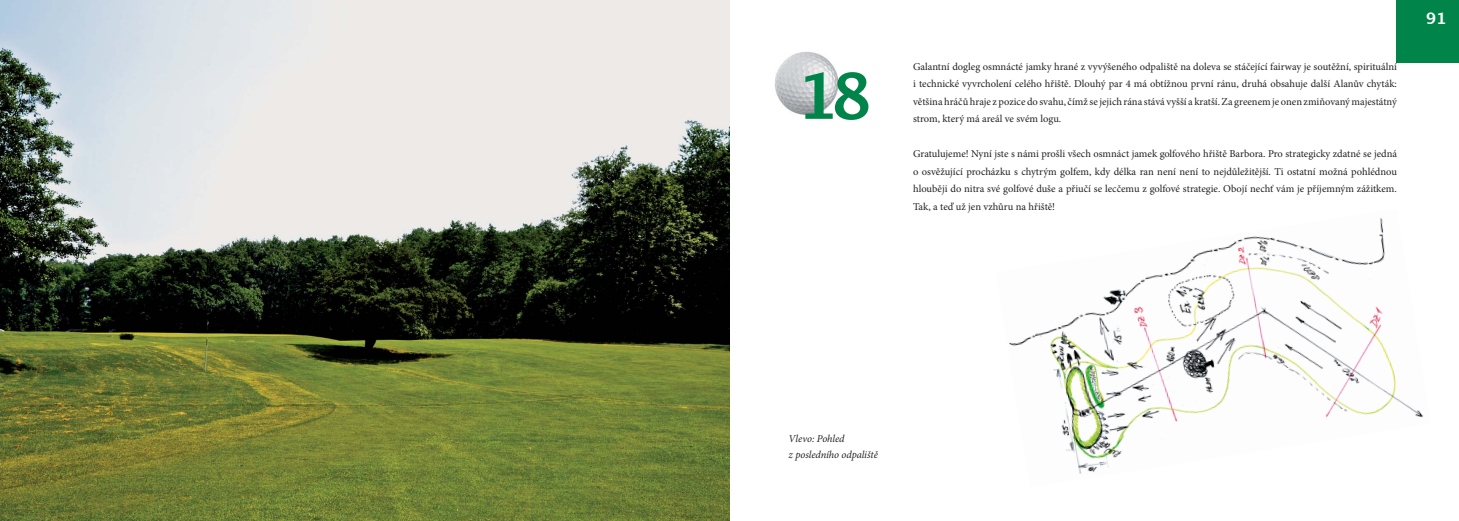
<style>
.page{position:relative;width:1459px;height:521px;background:#fff}
.page>*{position:absolute;margin:0;border:0;box-sizing:border-box;transform-origin:0 0}
.t1{font:700 63px "Lucida Grande";color:#00844a}
.t2{font:700 15.75px "Lucida Grande";color:#fff}
.t3{font:10.5px/17.5px "Minion Pro";color:#231f20;text-align:justify}
.t4{font:italic 10.5px/15.8px "Minion Pro";letter-spacing:-.005em;color:#231f20}
</style>
<div class="page">
<div style="left:1396px;top:0;width:62px;height:62px;background:#00844a"></div>
<img style="left:1009px;top:218px;width:415px;height:256px">
<img style="left:775px;top:51px;width:64px;height:64px">
<img style="left:0;top:0;width:729px;height:521px">
<h1 class="t1" style="left:796px;top:58px;width:77px">18</h1>
<p class="t3" style="left:913px;top:58px;width:485px">Galantní dogleg osmnácté jamky hrané z vyvýšeného odpaliště na doleva se stáčející fairway je soutěžní, spirituální i technické vyvrcholení celého hřiště. Dlouhý par 4 má obtížnou první ránu, druhá obsahuje další Alanův chyták: většina hráčů hraje z pozice do svahu, čímž se jejich rána stává vyšší a kratší. Za greenem je onen zmiňovaný majestátný strom, který má areál ve svém logu.</p>
<p class="t3" style="left:913px;top:146px;width:485px">Gratulujeme! Nyní jste s námi prošli všech osmnáct jamek golfového hřiště Barbora. Pro strategicky zdatné se jedná o osvěžující procházku s chytrým golfem, kdy délka ran není není to nejdůležitější. Ti ostatní možná pohlédnou hlouběji do nitra své golfové duše a přiučí se lecčemu z golfové strategie. Obojí nechť vám je příjemným zážitkem.<br>Tak, a teď už jen vzhůru na hřiště!</p>
<h2 class="t2" style="left:1425px;top:9px;width:22px">91</h2>
<p class="t4" style="left:788px;top:432px;width:91px">Vlevo: Pohled<br>z posledního odpaliště</p>
</div>
